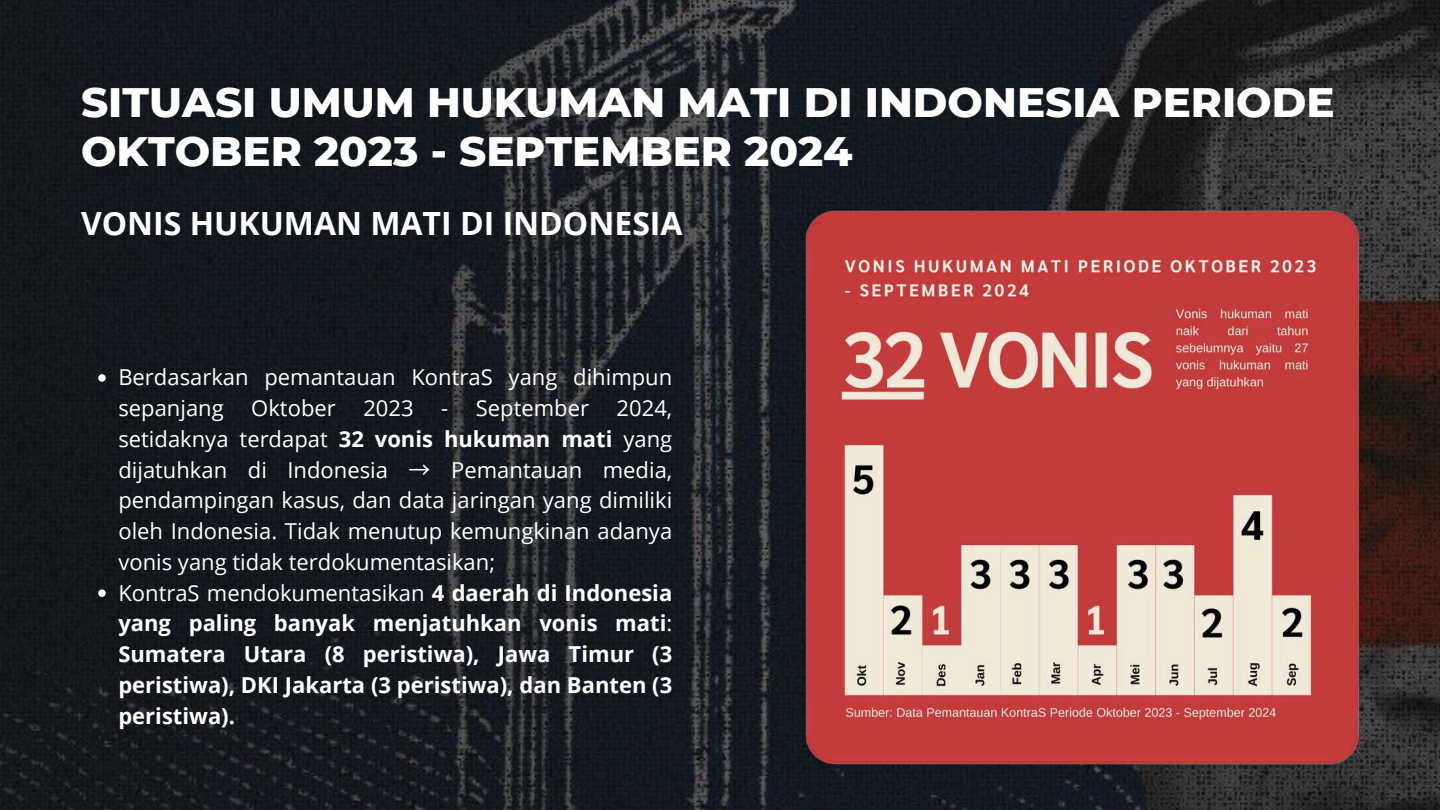
<style>
.page{position:relative;width:1440px;height:810px;background:#fff}
.page>*{position:absolute;margin:0;border:0;box-sizing:border-box;transform-origin:0 0}
.t1{font:800 42px/49.5px "Montserrat";color:#fff}
.t2{font:700 32px "Open Sans";color:#fff}
.t3{font:22px/30.8px "Open Sans";color:#fff}
.s1{font-weight:700}
.s2{font-family:"Noto Sans CJ Ksc"}
</style>
<div class="page">
<img style="left:0;top:0;width:1440px;height:810px">
<img style="left:802px;top:205px;width:557px;height:561px">
<svg style="left:98px;top:374px;width:8px;height:8px"></svg>
<svg style="left:98px;top:589px;width:8px;height:8px"></svg>
<h1 class="t1" style="left:81px;top:77px;width:1255px">SITUASI UMUM HUKUMAN MATI DI INDONESIA PERIODE<br>OKTOBER 2023 - SEPTEMBER 2024</h1>
<h2 class="t2" style="left:81px;top:201px;width:603px">VONIS HUKUMAN MATI DI INDONESIA</h2>
<p class="t3" style="left:118px;top:362px;width:555px">Berdasarkan pemantauan KontraS yang dihimpun sepanjang</p>
<p class="t3" style="left:251px;top:392px;width:86px">Oktober</p>
<p class="t3" style="left:363px;top:392px;width:52px">2023</p>
<p class="t3" style="left:441px;top:392px;width:149px">- September</p>
<p class="t3" style="left:118px;top:392px;width:555px;text-indent:498px">2024, setidaknya terdapat <span class="s1">32 vonis hukuman mati</span> yang dijatuhkan di Indonesia <span class="s2">→</span> Pemantauan media, pendampingan kasus, dan data jaringan yang dimiliki oleh Indonesia. Tidak menutup kemungkinan adanya vonis yang tidak terdokumentasikan;<br>KontraS mendokumentasikan <span class="s1">4 daerah di Indonesia yang paling banyak menjatuhkan vonis mati</span>:<br><span class="s1">Sumatera Utara (8 peristiwa), Jawa Timur (3 peristiwa), DKI Jakarta (3 peristiwa), dan Banten (3 peristiwa).</span></p>
</div>
